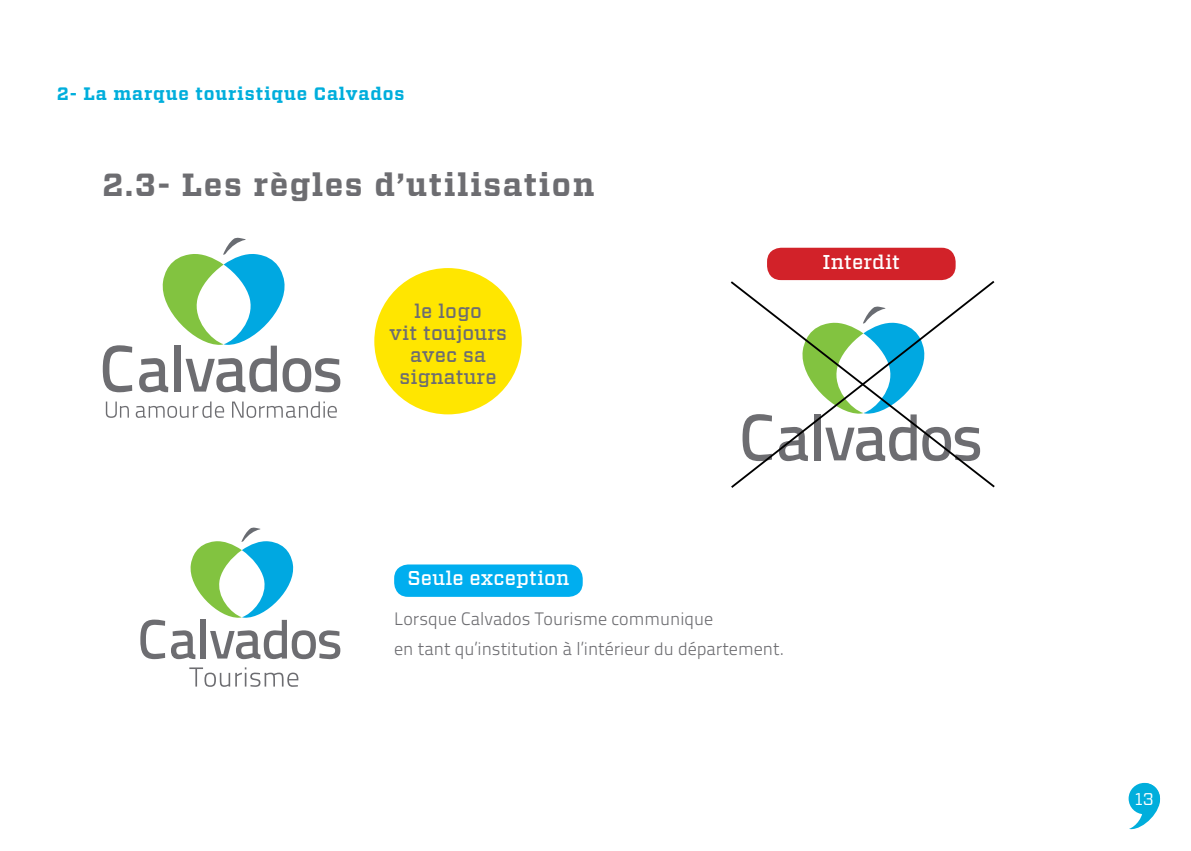
<style>
.page{position:relative;width:1191px;height:851px;background:#fff}
.page>*{position:absolute;margin:0;border:0;box-sizing:border-box;transform-origin:0 0}
.t1{font:700 32px "Vitesse";letter-spacing:.05em;color:#6d6d71}
.t2{font:500 20px/22px "Vitesse";letter-spacing:.01em;color:#6d6d71;text-align:center}
.t3{font:500 20px "Vitesse";letter-spacing:.01em;color:#fff}
.t4{font:18px/30px "Titillium Text 14 L 250 wt";color:#6d6d71}
.t5{font:700 18px "Vitesse";letter-spacing:.05em;color:#00aedc}
.t6{font:17px "Vitesse";color:#fff}
</style>
<div class="page">
<svg style="left:1129px;top:793px;width:32px;height:36px"></svg>
<div style="left:1128px;top:782px;width:32px;height:32px;background:#00aedc;border-radius:50%"></div>
<div style="left:374px;top:268px;width:148px;height:146px;background:#ffe600;border-radius:50%"></div>
<svg style="left:106px;top:401px;width:23px;height:17px"></svg>
<svg style="left:136px;top:401px;width:88px;height:17px"></svg>
<svg style="left:232px;top:401px;width:105px;height:17px"></svg>
<svg style="left:103px;top:345px;width:29px;height:47px"></svg>
<svg style="left:139px;top:237px;width:201px;height:155px"></svg>
<svg style="left:189px;top:667px;width:109px;height:19px"></svg>
<svg style="left:140px;top:619px;width:25px;height:40px"></svg>
<svg style="left:171px;top:527px;width:169px;height:132px"></svg>
<div style="left:767px;top:248px;width:188px;height:32px;background:#d22229;border-radius:14px"></div>
<div style="left:394px;top:564px;width:189px;height:32px;background:#00aeef;border-radius:14px"></div>
<svg style="left:730px;top:279px;width:265px;height:209px"></svg>
<p class="t5" style="left:57px;top:81px;width:349px">2- La marque touristique Calvados</p>
<h1 class="t1" style="left:102px;top:163px;width:494px">2.3- Les règles d’utilisation</h1>
<p class="t2" style="left:389px;top:300px;width:119px">le logo<br>vit toujours avec sa signature</p>
<p class="t3" style="left:822px;top:248px;width:79px">Interdit</p>
<p class="t3" style="left:407px;top:565px;width:163px">Seule exception</p>
<p class="t4" style="left:394px;top:603px;width:391px">Lorsque Calvados Tourisme communique<br>en tant qu’institution à l’intérieur du département.</p>
<p class="t6" style="left:1134px;top:787px;width:20px">13</p>
</div>
